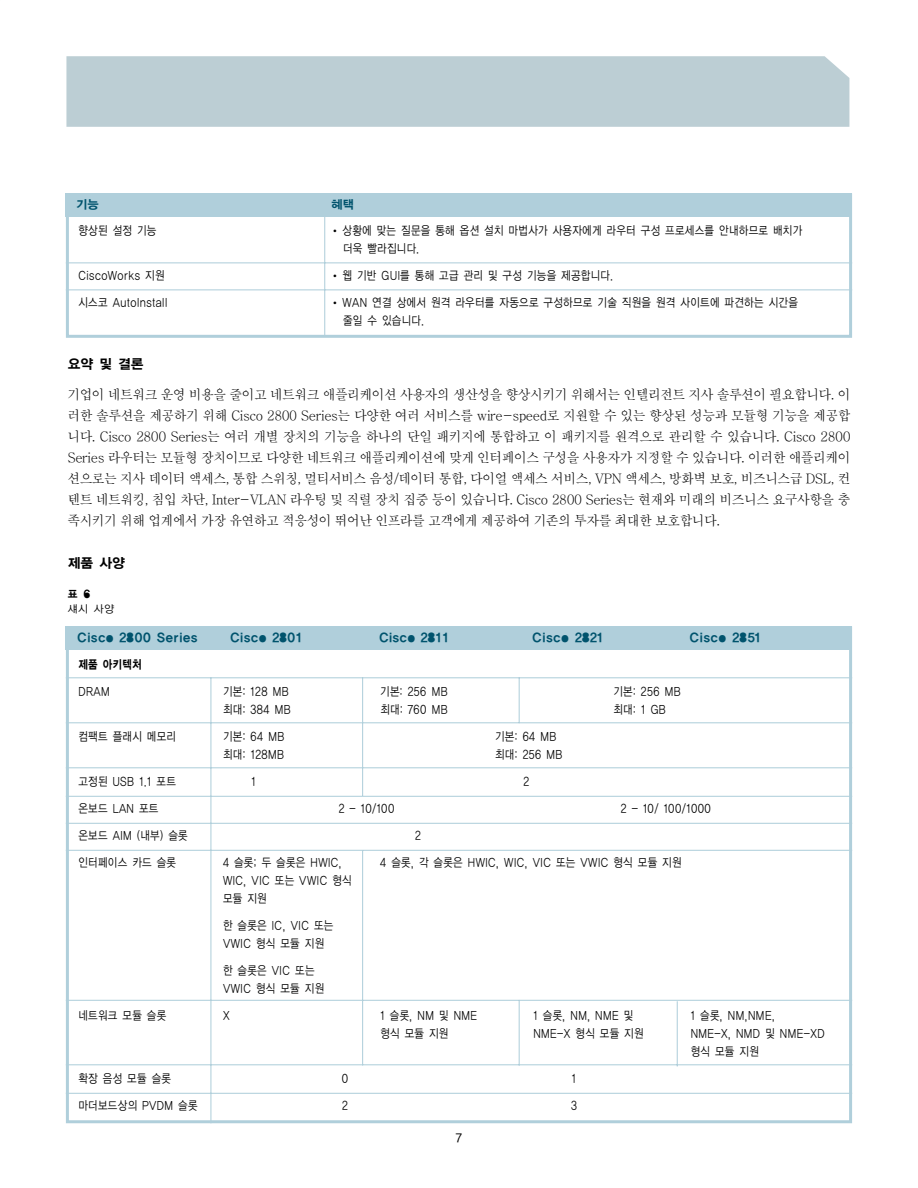
<style>
.page{position:relative;width:918px;height:1188px;background:#fff}
.page>*{position:absolute;margin:0;border:0;box-sizing:border-box;transform-origin:0 0}
.t1{font:500 13.5px/21px "HY Sin Myeong Jo";letter-spacing:-.045em;color:#000;text-align:justify;scale:.95 1}
.t2{font:13.5px "YGO15";letter-spacing:-.055em;color:#000}
.t3{font:12px/18px "YGO12";letter-spacing:-.035em;color:#000;scale:.85 1}
.t4{font:12px "YGO15";letter-spacing:-.05em;color:#00536d}
.t5{font:12px/18px "YGO12";letter-spacing:-.015em;color:#000;scale:.85 1}
.t6{font:12px "YGO12";letter-spacing:-.01em;color:#000;scale:.85 1}
.t7{font:12px "YGO15";letter-spacing:-.04em;color:#000;scale:.85 1}
.t8{font:700 12px "HY Go Thic";color:#000}
.t9{font:10.5px "YGO12";color:#000}
.t10{font:10.5px "YGO15";color:#000}
</style>
<div class="page">
<div style="left:66px;top:56px;width:783px;height:71px;background:#bcced4"></div>
<div style="left:66px;top:627px;width:786px;height:23px;background:#b0cfdb"></div>
<div style="left:66px;top:627px;width:786px;height:496px;border:3px solid #b0cfdb"></div>
<hr style="left:66px;top:677px;width:786px;height:1px;background:#b0cfdb">
<hr style="left:66px;top:722px;width:786px;height:1px;background:#b0cfdb">
<hr style="left:66px;top:767px;width:786px;height:1px;background:#b0cfdb">
<hr style="left:66px;top:796px;width:786px;height:1px;background:#b0cfdb">
<hr style="left:66px;top:823px;width:786px;height:1px;background:#b0cfdb">
<hr style="left:66px;top:850px;width:786px;height:1px;background:#b0cfdb">
<hr style="left:66px;top:1000px;width:786px;height:1px;background:#b0cfdb">
<hr style="left:66px;top:1064px;width:786px;height:1px;background:#b0cfdb">
<hr style="left:66px;top:1093px;width:786px;height:1px;background:#b0cfdb">
<hr style="left:210px;top:678px;width:1px;height:445px;background:#b0cfdb">
<hr style="left:362px;top:678px;width:1px;height:118px;background:#b0cfdb">
<hr style="left:519px;top:678px;width:1px;height:45px;background:#b0cfdb">
<hr style="left:362px;top:850px;width:1px;height:215px;background:#b0cfdb">
<hr style="left:519px;top:1000px;width:1px;height:66px;background:#b0cfdb">
<hr style="left:677px;top:1001px;width:1px;height:65px;background:#b0cfdb">
<div style="left:66px;top:193px;width:786px;height:24px;background:#b0cfdb"></div>
<div style="left:66px;top:193px;width:786px;height:145px;border:3px solid #b0cfdb"></div>
<hr style="left:66px;top:262px;width:786px;height:1px;background:#b0cfdb">
<hr style="left:66px;top:289px;width:786px;height:1px;background:#b0cfdb">
<hr style="left:324px;top:214px;width:1px;height:123px;background:#b0cfdb">
<p class="t4" style="left:76px;top:199px;width:25px">기능</p>
<p class="t4" style="left:331px;top:199px;width:25px">혜택</p>
<p class="t3" style="left:78px;top:222px;width:94px">향상된 설정 기능</p>
<p class="t3" style="left:343px;top:222px;width:543px;text-indent:-9px"><sup>●</sup> 상황에 맞는 질문을 통해 옵션 설치 마법사가 사용자에게 라우터 구성 프로세스를 안내하므로 배치가 더욱 빨라집니다.</p>
<p class="t3" style="left:78px;top:267px;width:104px">CiscoWorks 지원</p>
<p class="t3" style="left:333px;top:267px;width:331px"><sup>●</sup> 웹 기반 GUI를 통해 고급 관리 및 구성 기능을 제공합니다.</p>
<p class="t6" style="left:78px;top:297px;width:107px">시스코 AutoInstall</p>
<p class="t3" style="left:343px;top:294px;width:537px;text-indent:-9px"><sup>●</sup> WAN 연결 상에서 원격 라우터를 자동으로 구성하므로 기술 직원을 원격 사이트에 파견하는 시간을 줄일 수 있습니다.</p>
<p class="t2" style="left:67px;top:357px;width:78px">요약 및 결론</p>
<p class="t1" style="left:67px;top:385px;width:826px">기업이 네트워크 운영 비용을 줄이고 네트워크 애플리케이션 사용자의 생산성을 향상시키기 위해서는 인텔리전트 지사 솔루션이 필요합니다. 이 러한 솔루션을 제공하기 위해 Cisco 2800 Series는 다양한 여러 서비스를 wire-speed로 지원할 수 있는 향상된 성능과 모듈형 기능을 제공합 니다. Cisco 2800 Series는 여러 개별 장치의 기능을 하나의 단일 패키지에 통합하고 이 패키지를 원격으로 관리할 수 있습니다. Cisco 2800<br>Series 라우터는 모듈형 장치이므로 다양한 네트워크 애플리케이션에 맞게 인터페이스 구성을 사용자가 지정할 수 있습니다. 이러한 애플리케이 션으로는 지사 데이터 액세스, 통합 스위칭, 멀티서비스 음성/데이터 통합, 다이얼 액세스 서비스, VPN 액세스, 방화벽 보호, 비즈니스급 DSL, 컨 텐트 네트워킹, 침입 차단, Inter-VLAN 라우팅 및 직렬 장치 집중 등이 있습니다. Cisco 2800 Series는 현재와 미래의 비즈니스 요구사항을 충 족시키기 위해 업계에서 가장 유연하고 적응성이 뛰어난 인프라를 고객에게 제공하여 기존의 투자를 최대한 보호합니다.</p>
<p class="t2" style="left:67px;top:557px;width:59px">제품 사양</p>
<p class="t10" style="left:67px;top:589px;width:25px">표 6</p>
<p class="t9" style="left:67px;top:604px;width:49px">섀시 사양</p>
<p class="t4" style="left:77px;top:632px;width:123px">Cisco 2800 Series</p>
<p class="t4" style="left:230px;top:632px;width:74px">Cisco 2801</p>
<p class="t4" style="left:379px;top:632px;width:72px">Cisco 2811</p>
<p class="t4" style="left:532px;top:632px;width:73px">Cisco 2821</p>
<p class="t4" style="left:689px;top:632px;width:73px">Cisco 2851</p>
<p class="t7" style="left:78px;top:659px;width:77px">제품 아키텍처</p>
<p class="t3" style="left:78px;top:683px;width:39px">DRAM</p>
<p class="t3" style="left:223px;top:683px;width:80px">기본: 128 MB</p>
<p class="t3" style="left:380px;top:683px;width:82px">기본: 256 MB</p>
<p class="t3" style="left:613px;top:683px;width:82px">기본: 256 MB</p>
<p class="t3" style="left:223px;top:701px;width:82px">최대: 384 MB</p>
<p class="t3" style="left:380px;top:701px;width:82px">최대: 760 MB</p>
<p class="t3" style="left:613px;top:701px;width:64px">최대: 1 GB</p>
<p class="t3" style="left:78px;top:728px;width:117px">컴팩트 플래시 메모리</p>
<p class="t3" style="left:223px;top:728px;width:74px">기본: 64 MB</p>
<p class="t3" style="left:495px;top:728px;width:74px">기본: 64 MB</p>
<p class="t3" style="left:223px;top:746px;width:74px">최대: 128MB</p>
<p class="t3" style="left:495px;top:746px;width:81px">최대: 256 MB</p>
<p class="t3" style="left:78px;top:773px;width:117px">고정된 USB 1.1 포트</p>
<p class="t3" style="left:251px;top:773px;width:7px">1</p>
<p class="t3" style="left:523px;top:773px;width:9px">2</p>
<p class="t3" style="left:78px;top:800px;width:96px">온보드 LAN 포트</p>
<p class="t3" style="left:338px;top:800px;width:68px">2 - 10/100</p>
<p class="t3" style="left:621px;top:800px;width:108px">2 - 10/ 100/1000</p>
<p class="t3" style="left:78px;top:827px;width:131px">온보드 AIM (내부) 슬롯</p>
<p class="t3" style="left:415px;top:827px;width:9px">2</p>
<p class="t3" style="left:78px;top:854px;width:117px">인터페이스 카드 슬롯</p>
<p class="t3" style="left:223px;top:854px;width:142px">4 슬롯; 두 슬롯은 HWIC,</p>
<p class="t5" style="left:380px;top:854px;width:357px">4 슬롯, 각 슬롯은 HWIC, WIC, VIC 또는 VWIC 형식 모듈 지원</p>
<p class="t5" style="left:223px;top:872px;width:154px">WIC, VIC 또는 VWIC 형식 모듈 지원</p>
<p class="t3" style="left:223px;top:917px;width:132px">한 슬롯은 IC, VIC 또는<br>VWIC 형식 모듈 지원</p>
<p class="t3" style="left:223px;top:962px;width:121px">한 슬롯은 VIC 또는<br>VWIC 형식 모듈 지원</p>
<p class="t3" style="left:78px;top:1007px;width:106px">네트워크 모듈 슬롯</p>
<p class="t3" style="left:223px;top:1007px;width:10px">X</p>
<p class="t3" style="left:380px;top:1007px;width:116px">1 슬롯, NM 및 NME</p>
<p class="t3" style="left:533px;top:1007px;width:120px">1 슬롯, NM, NME 및</p>
<p class="t3" style="left:690px;top:1007px;width:101px">1 슬롯, NM,NME,</p>
<p class="t3" style="left:380px;top:1025px;width:82px">형식 모듈 지원</p>
<p class="t3" style="left:533px;top:1025px;width:132px">NME-X 형식 모듈 지원</p>
<p class="t3" style="left:690px;top:1025px;width:160px">NME-X, NMD 및 NME-XD 형식 모듈 지원</p>
<p class="t3" style="left:78px;top:1070px;width:111px">확장 음성 모듈 슬롯</p>
<p class="t3" style="left:341px;top:1070px;width:10px">0</p>
<p class="t3" style="left:571px;top:1070px;width:7px">1</p>
<p class="t3" style="left:78px;top:1097px;width:143px">마더보드상의 PVDM 슬롯</p>
<p class="t3" style="left:342px;top:1097px;width:9px">2</p>
<p class="t3" style="left:571px;top:1097px;width:9px">3</p>
<p class="t8" style="left:455px;top:1133px;width:9px">7</p>
</div>
